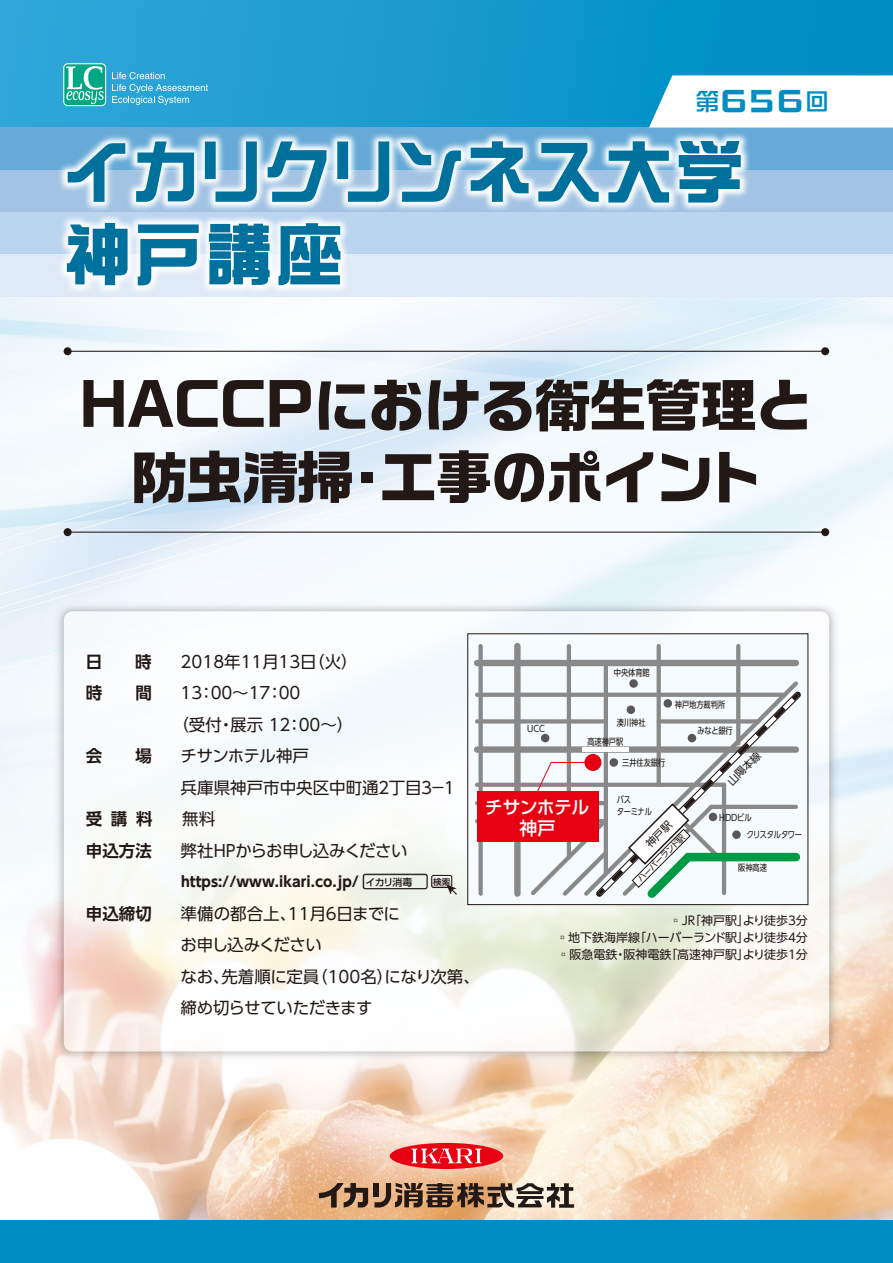
<style>
.page{position:relative;width:893px;height:1263px;background:#fff}
.page>*{position:absolute;margin:0;border:0;box-sizing:border-box;transform-origin:0 0}
.t1{font:67.5px/82.7px "DF So Gei Std W9";letter-spacing:.02em;color:#00709c}
.t2{font:700 57px/72px "Ro G San Srf Std";letter-spacing:-.025em;color:#221815;text-align:center}
.t3{font:37.5px "DF So Gei Std W5";color:#008dc2}
.t4{font:500 18px/21px "UD Shin Go Pr 6 N";letter-spacing:-.025em;color:#fff;text-align:center}
.t5{font:16.5px/31.5px "UD Shin Go Pr 6 N";letter-spacing:-.005em;color:#221815}
.t6{font:700 16.5px "UD Shin Go Pr 6 N De";color:#221815}
.t7{font:16.5px "UD Shin Go Pr 6 N";letter-spacing:-.03em;color:#221815}
.t8{font:700 14.1px "UD Shin Go Pr 6 N";color:#221815}
.t9{font:12px/17px "UD Shin Go Pr 6 N";color:#221815;text-align:justify}
.t10{font:10.5px "UD Shin Go Pr 6 N";color:#221815}
.t11{font:9px/18px "UD Shin Go C Oeiz Pr 6 N";color:#221815}
.t12{font:9px "UD Shin Go C Oeiz Pr 6 N";letter-spacing:-.03em;color:#221815}
.t13{font:500 8.55px "UD Shin Go Pr 6 N";color:#221815}
.t14{font:8.25px "UD Shin Go Pr 6 N";color:#221815}
.s1{font-size:24px}
.s2{font-weight:500;font-size:9.9px}
</style>
<div class="page">
<img style="left:0;top:297px;width:893px;height:923px">
<div style="left:0;top:0;width:893px;height:128px;background:linear-gradient(to right,#34a7d9,#008dc3)"></div>
<div style="left:0;top:1220px;width:893px;height:43px;background:#008dc2"></div>
<div style="left:0;top:128px;width:893px;height:42px;background:#67aad7"></div>
<div style="left:0;top:170px;width:893px;height:42px;background:#a2c3e3"></div>
<div style="left:0;top:212px;width:893px;height:43px;background:#bbd4ef"></div>
<div style="left:0;top:255px;width:893px;height:42px;background:#dfeaf8"></div>
<img style="left:51px;top:598px;width:791px;height:466px">
<svg style="left:64px;top:611px;width:765px;height:440px"></svg>
<svg style="left:319px;top:1183px;width:49px;height:24px"></svg>
<div style="left:373px;top:1183px;width:6px;height:14px;background:#221815"></div>
<svg style="left:375px;top:1183px;width:199px;height:25px;background:#876e59"></svg>
<div style="left:390px;top:1143px;width:113px;height:26px;background:#e60012;border-radius:50%"></div>
<svg style="left:411px;top:1148px;width:71px;height:16px"></svg>
<img style="left:5px;top:78px;width:800px;height:177px">
<div style="left:64px;top:64px;width:42px;height:42px;background:#00a784;border-radius:4px"></div>
<div style="left:63px;top:63px;width:43px;height:43px;border:1px solid #fff;border-radius:4px"></div>
<svg style="left:66px;top:66px;width:38px;height:38px"></svg>
<svg style="left:112px;top:72px;width:96px;height:33px;background:#4ab0db"></svg>
<img style="left:4px;top:160px;width:402px;height:188px">
<svg style="left:649px;top:75px;width:244px;height:53px"></svg>
<svg style="left:363px;top:874px;width:94px;height:21px;background:#cfd2c9"></svg>
<hr style="left:67px;top:532px;width:758px;height:1px;background:#221815">
<div style="left:64px;top:528px;width:8px;height:8px;background:#221815;border-radius:50%"></div>
<div style="left:821px;top:528px;width:8px;height:8px;background:#221815;border-radius:50%"></div>
<hr style="left:67px;top:351px;width:758px;height:1px;background:#221815">
<div style="left:64px;top:347px;width:8px;height:8px;background:#221815;border-radius:50%"></div>
<div style="left:821px;top:347px;width:8px;height:8px;background:#221815;border-radius:50%"></div>
<div style="left:468px;top:633px;width:340px;height:272px;background:#f5fbfe"></div>
<div style="left:477px;top:660px;width:319px;height:6px;background:#898989"></div>
<div style="left:477px;top:746px;width:319px;height:7px;background:#898989"></div>
<hr style="left:477px;top:693px;width:308px;height:4px;background:#898989">
<svg style="left:477px;top:719px;width:50px;height:4px"></svg>
<hr style="left:477px;top:783px;width:247px;height:4px;background:#898989">
<div style="left:514px;top:646px;width:7px;height:248px;background:#898989"></div>
<div style="left:478px;top:646px;width:5px;height:248px;background:#898989"></div>
<hr style="left:567px;top:646px;width:4px;height:211px;background:#898989">
<hr style="left:604px;top:663px;width:4px;height:211px;background:#898989">
<svg style="left:657px;top:646px;width:4px;height:40px"></svg>
<svg style="left:736px;top:646px;width:4px;height:40px"></svg>
<div style="left:629px;top:679px;width:9px;height:9px;background:#595757;border-radius:50%"></div>
<div style="left:477px;top:792px;width:121px;height:50px;background:#e60012"></div>
<svg style="left:527px;top:689px;width:277px;height:217px"></svg>
<h3 class="t3" style="left:696px;top:79px;width:135px"><span class="s1">第</span>656<span class="s1">回</span></h3>
<h1 class="t1" style="left:63px;top:129px;width:682px">イカリクリンネス大学神戸講座</h1>
<h2 class="t2" style="left:79px;top:370px;width:736px">HACCPにおける衛生管理と防虫清掃・工事のポイント</h2>
<p class="t6" style="left:86px;top:648px;width:67px">日　　時</p>
<p class="t5" style="left:181px;top:645px;width:178px">2018年11月13日（火）</p>
<p class="t6" style="left:86px;top:679px;width:67px">時　　間</p>
<p class="t5" style="left:172px;top:676px;width:182px;text-indent:8px">13：00～17：00<br>（受付・展示 12：00～）</p>
<p class="t6" style="left:86px;top:742px;width:68px">会　　場</p>
<p class="t5" style="left:180px;top:739px;width:279px">チサンホテル神戸<br>兵庫県神戸市中央区中町通２丁目３－１</p>
<p class="t6" style="left:86px;top:805px;width:68px">受 講 料</p>
<p class="t5" style="left:182px;top:802px;width:34px">無料</p>
<p class="t6" style="left:86px;top:837px;width:68px">申込方法</p>
<p class="t7" style="left:181px;top:837px;width:228px">弊社HPからお申し込みください</p>
<p class="t8" style="left:181px;top:870px;width:233px">https://www.ikari.co.jp/ <span class="s2">イカリ消毒</span></p>
<p class="t13" style="left:433px;top:874px;width:18px">検索</p>
<p class="t6" style="left:86px;top:900px;width:68px">申込締切</p>
<p class="t5" style="left:181px;top:897px;width:301px">準備の都合上、11月6日までに<br>お申し込みください<br>なお、先着順に定員（100名）になり次第、締め切らせていただきます</p>
<p class="t11" style="left:527px;top:720px;width:19px">UCC</p>
<p class="t11" style="left:614px;top:663px;width:37px">中央体育館</p>
<p class="t11" style="left:587px;top:714px;width:60px;text-indent:29px">湊川神社高速神戸駅</p>
<p class="t11" style="left:622px;top:753px;width:45px">三井住友銀行</p>
<p class="t11" style="left:675px;top:695px;width:52px">神戸地方裁判所</p>
<p class="t11" style="left:697px;top:721px;width:37px">みなと銀行</p>
<p class="t10" style="left:723px;top:777px;width:44px;rotate:-45deg">山陽本線</p>
<p class="t4" style="left:485px;top:796px;width:106px">チサンホテル神戸</p>
<p class="t11" style="left:617px;top:793px;width:37px;line-height:12px">バス<br>ターミナル</p>
<p class="t14" style="left:634px;top:875px;width:64px;rotate:-45deg">ハーバーランド駅</p>
<p class="t11" style="left:719px;top:808px;width:34px">HDDビル</p>
<p class="t12" style="left:747px;top:827px;width:57px">クリスタルタワー</p>
<p class="t11" style="left:738px;top:858px;width:30px">阪神高速</p>
<p class="t9" style="left:556px;top:911px;width:253px;text-indent:113px">▫JR「神戸駅」より徒歩3分▫地下鉄海岸線「ハーバーランド駅」より徒歩4分▫阪急電鉄・阪神電鉄「高速神戸駅」より徒歩1分</p>
</div>
